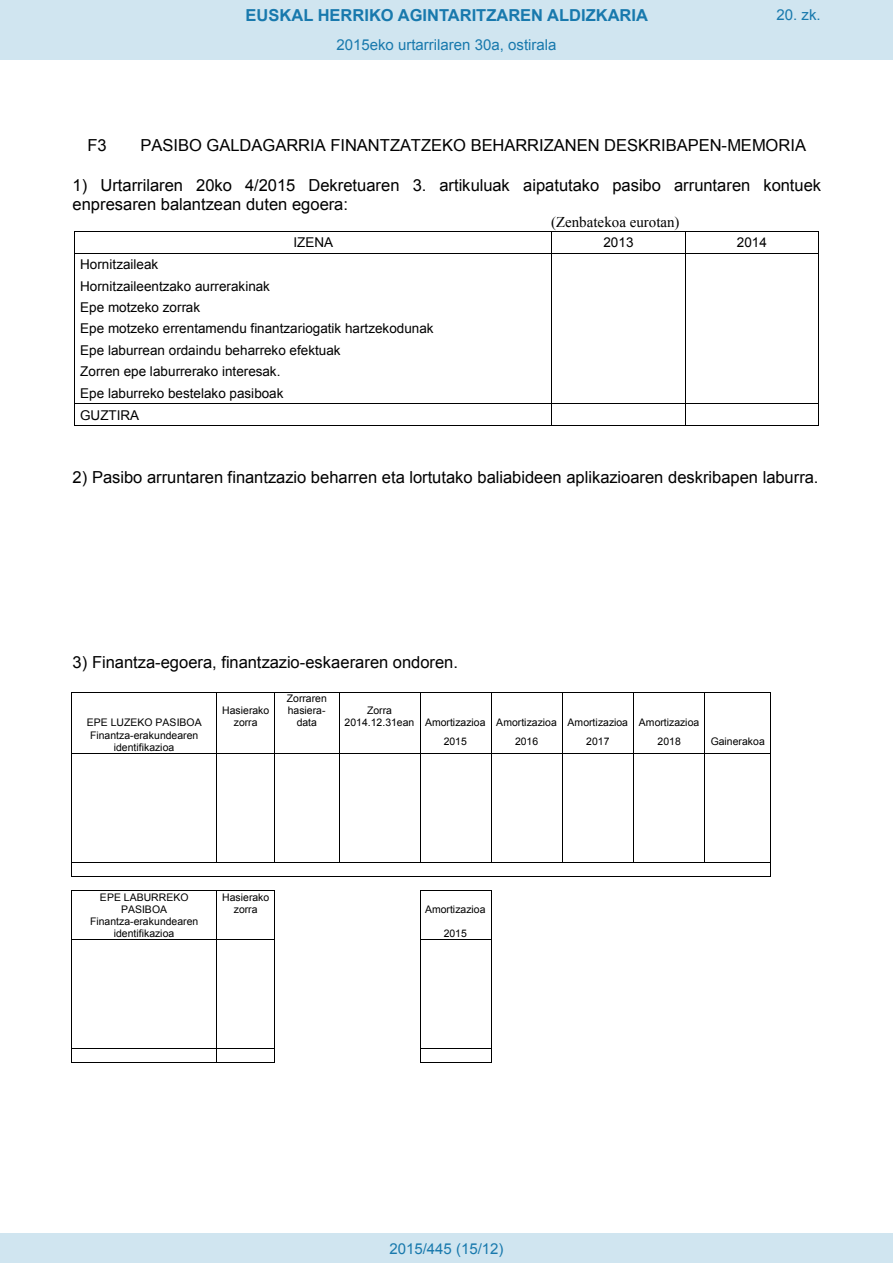
<style>
.page{position:relative;width:893px;height:1263px;background:#fff}
.page>*{position:absolute;margin:0;border:0;box-sizing:border-box;transform-origin:0 0}
.t1{font:16.5px/19px "Arial";color:#000}
.t2{font:700 16.5px "Arial";color:#1879ad}
.Paginacion_Centro{font:15px "Arial";color:#1879ad}
.t3{font:15px "Times New Roman";color:#000}
.t4{font:13.5px/21.5px "Arial";letter-spacing:.005em;color:#000}
.t5{font:10.5px/12px "Arial";color:#000;text-align:center}
</style>
<div class="page">
<hr style="left:75px;top:231px;width:477px;height:1px;background:#000">
<hr style="left:552px;top:231px;width:133px;height:1px;background:#000">
<hr style="left:686px;top:231px;width:132px;height:1px;background:#000">
<hr style="left:75px;top:253px;width:477px;height:1px;background:#000">
<hr style="left:552px;top:253px;width:133px;height:1px;background:#000">
<hr style="left:686px;top:253px;width:132px;height:1px;background:#000">
<hr style="left:75px;top:403px;width:477px;height:1px;background:#000">
<hr style="left:552px;top:403px;width:133px;height:1px;background:#000">
<hr style="left:686px;top:403px;width:132px;height:1px;background:#000">
<hr style="left:75px;top:425px;width:477px;height:1px;background:#000">
<hr style="left:552px;top:425px;width:133px;height:1px;background:#000">
<svg style="left:685px;top:231px;width:1px;height:195px"></svg>
<hr style="left:686px;top:425px;width:132px;height:1px;background:#000">
<svg style="left:818px;top:231px;width:1px;height:195px"></svg>
<hr style="left:72px;top:692px;width:145px;height:1px;background:#000">
<hr style="left:217px;top:692px;width:57px;height:1px;background:#000">
<hr style="left:275px;top:692px;width:64px;height:1px;background:#000">
<hr style="left:340px;top:692px;width:80px;height:1px;background:#000">
<hr style="left:420px;top:692px;width:71px;height:1px;background:#000">
<hr style="left:491px;top:692px;width:71px;height:1px;background:#000">
<hr style="left:563px;top:692px;width:70px;height:1px;background:#000">
<hr style="left:634px;top:692px;width:71px;height:1px;background:#000">
<hr style="left:705px;top:692px;width:66px;height:1px;background:#000">
<hr style="left:71px;top:693px;width:1px;height:36px;background:#000">
<hr style="left:217px;top:693px;width:1px;height:36px;background:#000">
<hr style="left:274px;top:693px;width:1px;height:36px;background:#000">
<hr style="left:339px;top:693px;width:1px;height:36px;background:#000">
<hr style="left:420px;top:693px;width:1px;height:36px;background:#000">
<hr style="left:491px;top:693px;width:1px;height:36px;background:#000">
<hr style="left:562px;top:693px;width:1px;height:36px;background:#000">
<hr style="left:633px;top:693px;width:1px;height:36px;background:#000">
<hr style="left:705px;top:693px;width:1px;height:36px;background:#000">
<hr style="left:771px;top:693px;width:1px;height:36px;background:#000">
<hr style="left:72px;top:753px;width:145px;height:1px;background:#000">
<hr style="left:217px;top:753px;width:57px;height:1px;background:#000">
<hr style="left:275px;top:753px;width:64px;height:1px;background:#000">
<hr style="left:340px;top:753px;width:80px;height:1px;background:#000">
<hr style="left:420px;top:753px;width:71px;height:1px;background:#000">
<hr style="left:491px;top:753px;width:71px;height:1px;background:#000">
<hr style="left:563px;top:753px;width:70px;height:1px;background:#000">
<hr style="left:634px;top:753px;width:71px;height:1px;background:#000">
<hr style="left:705px;top:753px;width:66px;height:1px;background:#000">
<hr style="left:72px;top:862px;width:145px;height:1px;background:#000">
<hr style="left:218px;top:862px;width:56px;height:1px;background:#000">
<svg style="left:274px;top:729px;width:2px;height:134px"></svg>
<hr style="left:276px;top:862px;width:63px;height:1px;background:#000">
<svg style="left:339px;top:729px;width:1px;height:134px"></svg>
<hr style="left:340px;top:862px;width:80px;height:1px;background:#000">
<svg style="left:420px;top:729px;width:1px;height:134px"></svg>
<hr style="left:421px;top:862px;width:70px;height:1px;background:#000">
<svg style="left:491px;top:729px;width:1px;height:134px"></svg>
<hr style="left:492px;top:862px;width:70px;height:1px;background:#000">
<svg style="left:562px;top:729px;width:1px;height:134px"></svg>
<hr style="left:563px;top:862px;width:70px;height:1px;background:#000">
<svg style="left:633px;top:729px;width:2px;height:134px"></svg>
<hr style="left:635px;top:862px;width:70px;height:1px;background:#000">
<hr style="left:706px;top:862px;width:65px;height:1px;background:#000">
<svg style="left:71px;top:729px;width:2px;height:148px"></svg>
<hr style="left:73px;top:876px;width:144px;height:1px;background:#000">
<hr style="left:218px;top:876px;width:57px;height:1px;background:#000">
<hr style="left:275px;top:876px;width:64px;height:1px;background:#000">
<hr style="left:340px;top:876px;width:80px;height:1px;background:#000">
<hr style="left:421px;top:876px;width:70px;height:1px;background:#000">
<hr style="left:492px;top:876px;width:70px;height:1px;background:#000">
<hr style="left:563px;top:876px;width:71px;height:1px;background:#000">
<hr style="left:634px;top:876px;width:71px;height:1px;background:#000">
<hr style="left:706px;top:876px;width:65px;height:1px;background:#000">
<hr style="left:73px;top:890px;width:144px;height:1px;background:#000">
<hr style="left:218px;top:890px;width:56px;height:1px;background:#000">
<hr style="left:421px;top:890px;width:70px;height:1px;background:#000">
<hr style="left:72px;top:939px;width:145px;height:1px;background:#000">
<hr style="left:217px;top:939px;width:57px;height:1px;background:#000">
<hr style="left:420px;top:939px;width:71px;height:1px;background:#000">
<hr style="left:72px;top:1048px;width:145px;height:1px;background:#000">
<hr style="left:217px;top:1048px;width:57px;height:1px;background:#000">
<hr style="left:420px;top:1048px;width:71px;height:1px;background:#000">
<svg style="left:71px;top:890px;width:2px;height:173px"></svg>
<hr style="left:72px;top:1062px;width:145px;height:1px;background:#000">
<hr style="left:217px;top:1062px;width:57px;height:1px;background:#000">
<svg style="left:274px;top:890px;width:1px;height:173px"></svg>
<svg style="left:420px;top:890px;width:1px;height:172px"></svg>
<hr style="left:420px;top:1062px;width:71px;height:1px;background:#000">
<svg style="left:491px;top:890px;width:1px;height:173px"></svg>
<div style="left:0;top:0;width:893px;height:60px;background:#d0e5f0"></div>
<div style="left:0;top:1233px;width:893px;height:30px;background:#d0e5f0"></div>
<p class="t2" style="left:246px;top:4px;width:404px">EUSKAL HERRIKO AGINTARITZAREN ALDIZKARIA</p>
<p class="Paginacion_Centro" style="left:776px;top:5px;width:46px">20. zk.</p>
<p class="Paginacion_Centro" style="left:336px;top:35px;width:222px">2015eko urtarrilaren 30a, ostirala</p>
<p class="t1" style="left:87px;top:136px;width:21px">F3</p>
<p class="t1" style="left:140px;top:136px;width:667px">PASIBO GALDAGARRIA FINANTZATZEKO BEHARRIZANEN DESKRIBAPEN-MEMORIA</p>
<p class="t1" style="left:73px;top:176px;width:750px">1) Urtarrilaren 20ko 4/2015 Dekretuaren 3. artikuluak aipatutako pasibo arruntaren kontuek enpresaren balantzean duten egoera:</p>
<p class="t3" style="left:551px;top:212px;width:130px">(Zenbatekoa eurotan)</p>
<p class="t4" style="left:293px;top:232px;width:41px">IZENA</p>
<p class="t4" style="left:603px;top:232px;width:32px">2013</p>
<p class="t4" style="left:737px;top:232px;width:32px">2014</p>
<p class="t4" style="left:80px;top:254px;width:355px">Hornitzaileak<br>Hornitzaileentzako aurrerakinak<br>Epe motzeko zorrak<br>Epe motzeko errentamendu finantzariogatik hartzekodunak<br>Epe laburrean ordaindu beharreko efektuak<br>Zorren epe laburrerako interesak.<br>Epe laburreko bestelako pasiboak<br>GUZTIRA</p>
<p class="t1" style="left:73px;top:468px;width:747px">2) Pasibo arruntaren finantzazio beharren eta lortutako baliabideen aplikazioaren deskribapen laburra.</p>
<p class="t1" style="left:73px;top:652px;width:387px">3) Finantza-egoera, finantzazio-eskaeraren ondoren.</p>
<p class="t5" style="left:87px;top:717px;width:116px">EPE LUZEKO PASIBOA</p>
<p class="t5" style="left:222px;top:705px;width:49px">Hasierako zorra</p>
<p class="t5" style="left:287px;top:693px;width:42px">Zorraren hasiera&shy;data</p>
<p class="t5" style="left:345px;top:705px;width:356px;text-align:left;text-indent:22px">Zorra<br>2014.12.31ean Amortizazioa Amortizazioa Amortizazioa Amortizazioa</p>
<p class="t5" style="left:90px;top:729px;width:110px">Finantza-erakundearen identifikazioa</p>
<p class="t5" style="left:444px;top:735px;width:25px">2015</p>
<p class="t5" style="left:515px;top:735px;width:25px">2016</p>
<p class="t5" style="left:586px;top:735px;width:25px">2017</p>
<p class="t5" style="left:658px;top:735px;width:25px">2018</p>
<p class="t5" style="left:711px;top:735px;width:56px">Gainerakoa</p>
<p class="t5" style="left:100px;top:891px;width:90px">EPE LABURREKO<br>PASIBOA</p>
<p class="t5" style="left:222px;top:891px;width:49px">Hasierako zorra</p>
<p class="t5" style="left:90px;top:915px;width:110px">Finantza-erakundearen identifikazioa</p>
<p class="t5" style="left:425px;top:903px;width:62px">Amortizazioa</p>
<p class="t5" style="left:444px;top:927px;width:25px">2015</p>
<p class="Paginacion_Centro" style="left:389px;top:1238px;width:116px">2015/445 (15/12)</p>
</div>
